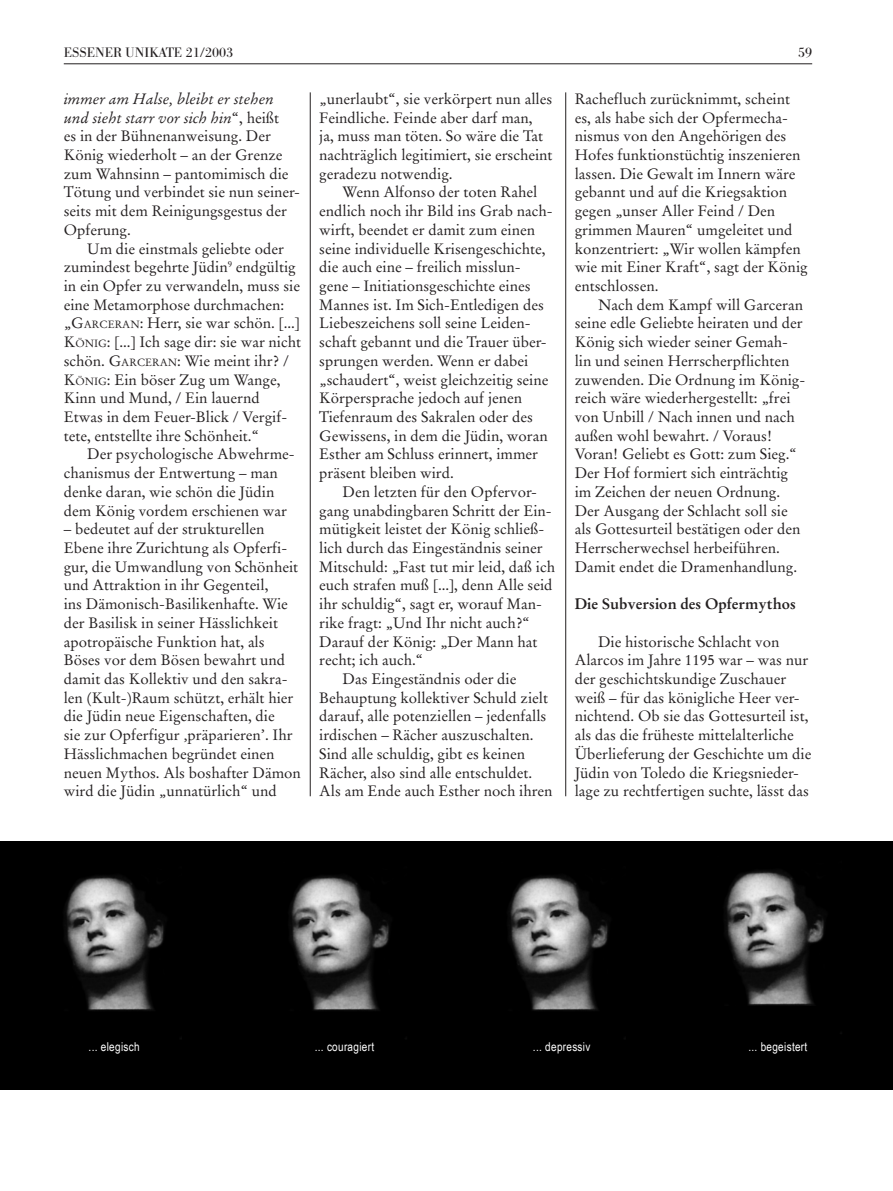
<style>
.page{position:relative;width:893px;height:1191px;background:#fff}
.page>*{position:absolute;margin:0;border:0;box-sizing:border-box;transform-origin:0 0}
.Fließtext{font:15px/18.8px "Stempel Garamond";color:#231f20}
.Fließtext_fett{font:700 15px "Stempel Garamond";color:#231f20}
.t1{font:13.5px "B Bodoni";letter-spacing:.02em;color:#231f20}
.t2{font:12.15px "Arial Narrow";letter-spacing:.025em;color:#fff}
.s1{font-style:italic}
.s2{font-size:10.5px}
</style>
<div class="page">
<hr style="left:64px;top:63px;width:748px;height:1px;background:#231f20">
<hr style="left:310px;top:92px;width:1px;height:704px;background:#231f20">
<hr style="left:565px;top:92px;width:1px;height:704px;background:#231f20">
<img style="left:0;top:841px;width:893px;height:248px">
<p class="t1" style="left:64px;top:45px;width:171px">ESSENER UNIKATE 21/2003</p>
<p class="t1" style="left:798px;top:45px;width:16px">59</p>
<p class="Fließtext" style="left:64px;top:89px;width:238px"><span class="s1">immer am Halse, bleibt er stehen und sieht starr vor sich hin</span>“, heißt<br>es in der Bühnenanweisung. Der<br>König wiederholt – an der Grenze zum Wahnsinn – pantomimisch die<br>Tötung und verbindet sie nun seiner&shy;seits mit dem Reinigungsgestus der<br>Opferung.</p>
<p class="Fließtext" style="left:64px;top:239px;width:239px;text-indent:23px">Um die einstmals geliebte oder zumindest begehrte Jüdin<sup>9</sup> endgültig in ein Opfer zu verwandeln, muss sie eine Metamorphose durchmachen: „G<span class="s2">ARCERAN</span>: Herr, sie war schön. [...] K<span class="s2">ÖNIG</span>: [...] Ich sage dir: sie war nicht schön. G<span class="s2">ARCERAN</span>: Wie meint ihr? / K<span class="s2">ÖNIG</span>: Ein böser Zug um Wange, Kinn und Mund, / Ein lauernd Etwas in dem Feuer-Blick / Vergif&shy;tete, entstellte ihre Schönheit.“</p>
<p class="Fließtext" style="left:64px;top:445px;width:232px;text-indent:23px">Der psychologische Abwehrme&shy;chanismus der Entwertung – man denke daran, wie schön die Jüdin dem König vordem erschienen war</p>
<p class="Fließtext" style="left:64px;top:520px;width:239px">– bedeutet auf der strukturellen Ebene ihre Zurichtung als Opferfi&shy;gur, die Umwandlung von Schönheit und Attraktion in ihr Gegenteil,<br>ins Dämonisch-Basilikenhafte. Wie der Basilisk in seiner Hässlichkeit apotropäische Funktion hat, als Böses vor dem Bösen bewahrt und damit das Kollektiv und den sakra&shy;len (Kult-)Raum schützt, erhält hier die Jüdin neue Eigenschaften, die<br>sie zur Opferfigur ‚präparieren’. Ihr Hässlichmachen begründet einen neuen Mythos. Als boshafter Dämon wird die Jüdin „unnatürlich“ und</p>
<p class="Fließtext" style="left:319px;top:89px;width:235px">„unerlaubt“, sie verkörpert nun alles Feindliche. Feinde aber darf man,<br>ja, muss man töten. So wäre die Tat nachträglich legitimiert, sie erscheint geradezu notwendig.</p>
<p class="Fließtext" style="left:319px;top:183px;width:235px;text-indent:23px">Wenn Alfonso der toten Rahel endlich noch ihr Bild ins Grab nach&shy;wirft, beendet er damit zum einen seine individuelle Krisengeschichte, die auch eine – freilich misslun&shy;gene – Initiationsgeschichte eines Mannes ist. Im Sich-Entledigen des Liebeszeichens soll seine Leiden&shy;schaft gebannt und die Trauer über&shy;sprungen werden. Wenn er dabei „schaudert“, weist gleichzeitig seine Körpersprache jedoch auf jenen Tiefenraum des Sakralen oder des Gewissens, in dem die Jüdin, woran Esther am Schluss erinnert, immer präsent bleiben wird.</p>
<p class="Fließtext" style="left:319px;top:482px;width:237px;text-indent:23px">Den letzten für den Opfervor&shy;gang unabdingbaren Schritt der Ein&shy;mütigkeit leistet der König schließ&shy;lich durch das Eingeständnis seiner Mitschuld: „Fast tut mir leid, daß ich euch strafen muß [...], denn Alle seid ihr schuldig“, sagt er, worauf Man&shy;rike fragt: „Und Ihr nicht auch?“ Darauf der König: „Der Mann hat recht; ich auch.“</p>
<p class="Fließtext" style="left:319px;top:669px;width:235px;text-indent:23px">Das Eingeständnis oder die Behauptung kollektiver Schuld zielt darauf, alle potenziellen – jedenfalls irdischen – Rächer auszuschalten.<br>Sind alle schuldig, gibt es keinen Rächer, also sind alle entschuldet.<br>Als am Ende auch Esther noch ihren</p>
<p class="Fließtext" style="left:575px;top:89px;width:234px">Rachefluch zurücknimmt, scheint es, als habe sich der Opfermecha&shy;nismus von den Angehörigen des<br>Hofes funktionstüchtig inszenieren lassen. Die Gewalt im Innern wäre gebannt und auf die Kriegsaktion gegen „unser Aller Feind / Den grimmen Mauren“ umgeleitet und konzentriert: „Wir wollen kämpfen wie mit Einer Kraft“, sagt der König entschlossen.</p>
<p class="Fließtext" style="left:575px;top:295px;width:232px;text-indent:23px">Nach dem Kampf will Garceran seine edle Geliebte heiraten und der König sich wieder seiner Gemah&shy;lin und seinen Herrscherpflichten zuwenden. Die Ordnung im König&shy;reich wäre wiederhergestellt: „frei von Unbill / Nach innen und nach außen wohl bewahrt. / Voraus!<br>Voran! Geliebt es Gott: zum Sieg.“ Der Hof formiert sich einträchtig im Zeichen der neuen Ordnung.<br>Der Ausgang der Schlacht soll sie als Gottesurteil bestätigen oder den Herrscherwechsel herbeiführen.<br>Damit endet die Dramenhandlung.</p>
<p class="Fließtext_fett" style="left:575px;top:594px;width:223px">Die Subversion des Opfermythos</p>
<p class="Fließtext" style="left:575px;top:632px;width:238px;text-indent:23px">Die historische Schlacht von Alarcos im Jahre 1195 war – was nur der geschichtskundige Zuschauer weiß – für das königliche Heer ver&shy;nichtend. Ob sie das Gottesurteil ist, als das die früheste mittelalterliche Überlieferung der Geschichte um die Jüdin von Toledo die Kriegsnieder&shy;lage zu rechtfertigen suchte, lässt das</p>
<p class="t2" style="left:89px;top:1037px;width:53px">... elegisch</p>
<p class="t2" style="left:315px;top:1037px;width:61px">... couragiert</p>
<p class="t2" style="left:533px;top:1037px;width:59px">... depressiv</p>
<p class="t2" style="left:748px;top:1037px;width:60px">... begeistert</p>
</div>
